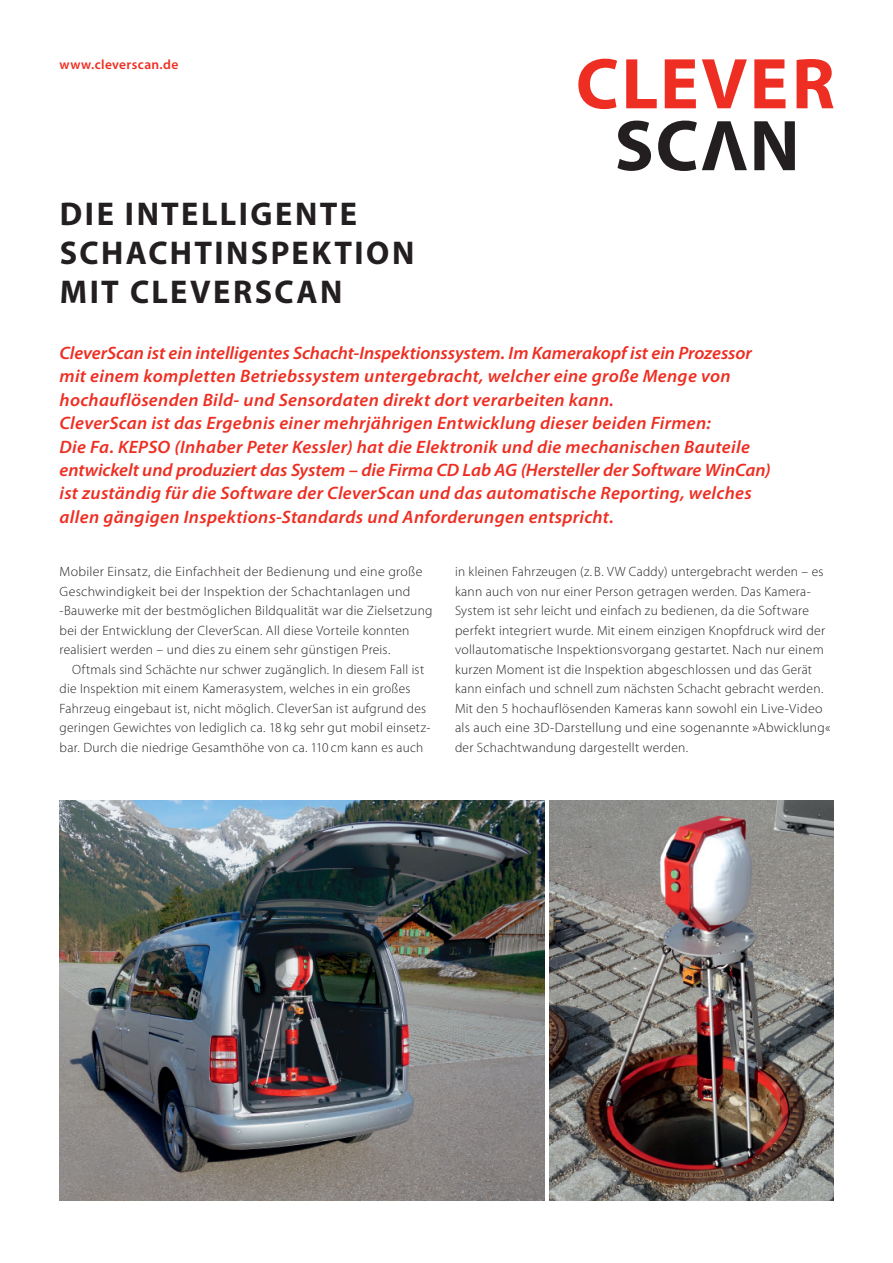
<style>
.page{position:relative;width:893px;height:1263px;background:#fff}
.page>*{position:absolute;margin:0;border:0;box-sizing:border-box;transform-origin:0 0}
.t1{font:700 33px/39px "Myriad Pro";letter-spacing:.07em;color:#231f20}
.t2{font:italic 600 18px/23.4px "Myriad Pro";letter-spacing:.015em;color:#ee2e22}
.t3{font:300 13.5px/19.5px "Myriad Pro";letter-spacing:.02em;color:#231f20}
.t4{font:600 13.5px "Myriad Pro";letter-spacing:.03em;color:#ee2e22}
</style>
<div class="page">
<svg style="left:796px;top:59px;width:37px;height:49px"></svg>
<svg style="left:754px;top:59px;width:31px;height:49px"></svg>
<svg style="left:665px;top:59px;width:31px;height:49px"></svg>
<svg style="left:626px;top:59px;width:31px;height:49px"></svg>
<svg style="left:578px;top:59px;width:39px;height:50px"></svg>
<svg style="left:617px;top:121px;width:34px;height:50px"></svg>
<svg style="left:754px;top:121px;width:41px;height:49px"></svg>
<svg style="left:702px;top:59px;width:45px;height:49px"></svg>
<svg style="left:658px;top:121px;width:89px;height:50px"></svg>
<img style="left:60px;top:801px;width:485px;height:399px">
<img style="left:549px;top:801px;width:284px;height:399px">
<p class="t4" style="left:60px;top:60px;width:120px">www.cleverscan.de</p>
<h1 class="t1" style="left:60px;top:197px;width:356px">DIE INTELLIGENTE<br>SCHACHTINSPEKTION<br>MIT CLEVERSCAN</h1>
<p class="t2" style="left:60px;top:343px;width:712px">CleverScan ist ein intelligentes Schacht-Inspektionssystem. Im Kamerakopf ist ein Prozessor mit einem kompletten Betriebssystem untergebracht, welcher eine große Menge von hochauflösenden Bild- und Sensordaten direkt dort verarbeiten kann.<br>CleverScan ist das Ergebnis einer mehrjährigen Entwicklung dieser beiden Firmen:<br>Die Fa. KEPSO (Inhaber Peter Kessler) hat die Elektronik und die mechanischen Bauteile entwickelt und produziert das System – die Firma CD Lab AG (Hersteller der Software WinCan) ist zuständig für die Software der CleverScan und das automatische Reporting, welches allen gängigen Inspektions-Standards und Anforderungen entspricht.</p>
<p class="t3" style="left:60px;top:563px;width:374px">Mobiler Einsatz, die Einfachheit der Bedienung und eine große Geschwindigkeit bei der Inspektion der Schachtanlagen und -Bauwerke mit der bestmöglichen Bildqualität war die Zielsetzung bei der Entwicklung der CleverScan. All diese Vorteile konnten realisiert werden – und dies zu einem sehr günstigen Preis.</p>
<p class="t3" style="left:60px;top:661px;width:372px;text-indent:13px">Oftmals sind Schächte nur schwer zugänglich. In diesem Fall ist die Inspektion mit einem Kamerasystem, welches in ein großes Fahrzeug eingebaut ist, nicht möglich. CleverSan ist aufgrund des geringen Gewichtes von lediglich ca. 18 kg sehr gut mobil einsetz&shy;bar. Durch die niedrige Gesamthöhe von ca. 110 cm kann es auch</p>
<p class="t3" style="left:455px;top:563px;width:377px">in kleinen Fahrzeugen (z. B. VW Caddy) untergebracht werden – es kann auch von nur einer Person getragen werden. Das Kamera-System ist sehr leicht und einfach zu bedienen, da die Software perfekt integriert wurde. Mit einem einzigen Knopfdruck wird der vollautomatische Inspektionsvorgang gestartet. Nach nur einem kurzen Moment ist die Inspektion abgeschlossen und das Gerät kann einfach und schnell zum nächsten Schacht gebracht werden.<br>Mit den 5 hochauflösenden Kameras kann sowohl ein Live-Video als auch eine 3D-Darstellung und eine sogenannte »Abwicklung« der Schachtwandung dargestellt werden.</p>
</div>
